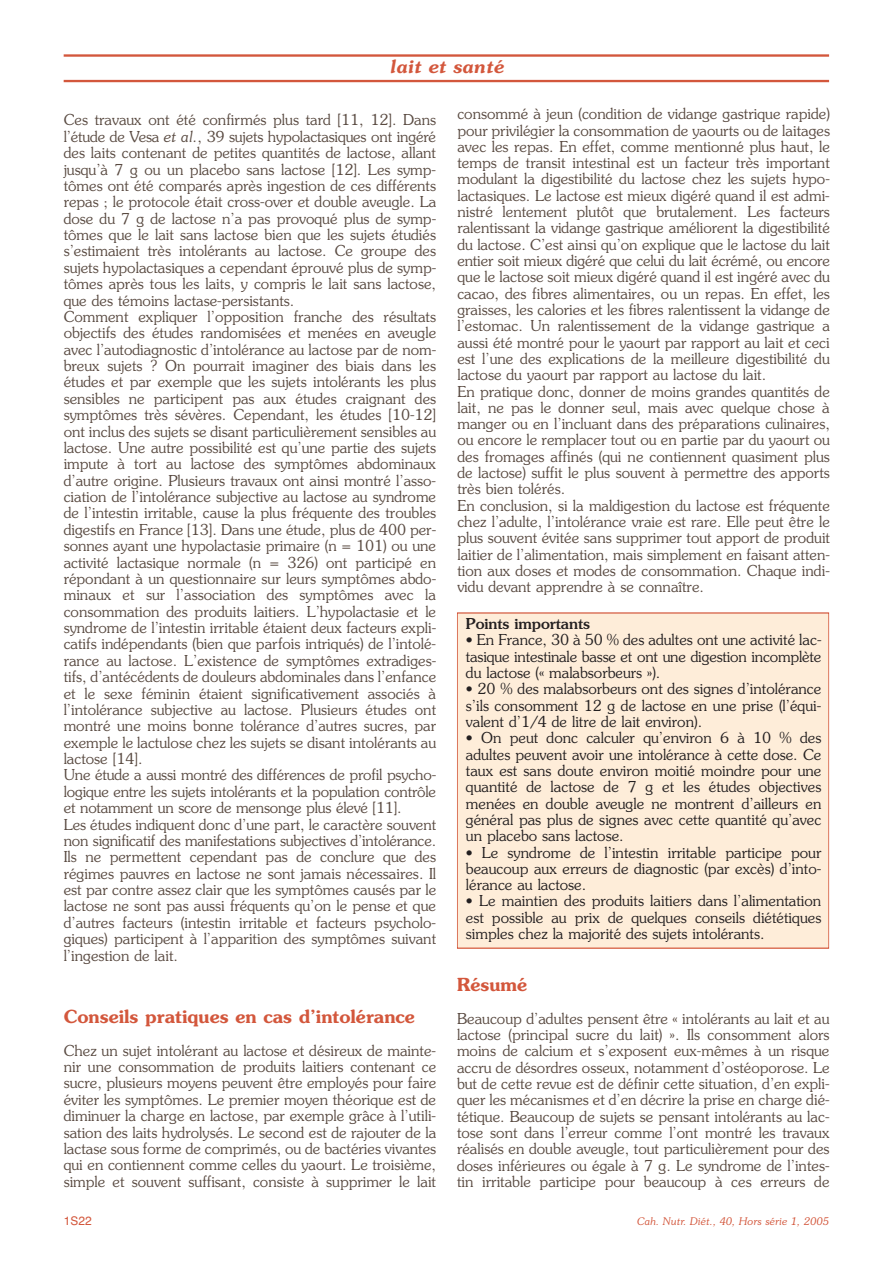
<style>
.page{position:relative;width:893px;height:1263px;background:#fff}
.page>*{position:absolute;margin:0;border:0;box-sizing:border-box;transform-origin:0 0}
.t1{font:600 18px "Souvenir";color:#d3573c}
.t2{font:italic 600 18px "Souvenir";color:#d3573c}
.t3{font:300 15px/16.4px "Souvenir";color:#594a41}
.t4{font:300 15px/16.4px "Souvenir";color:#231f20;text-align:justify}
.t5{font:500 15px "Souvenir";color:#231f20}
.t6{font:12px "Helvetica";color:#d3573c}
.t7{font:italic 300 10.5px "Souvenir";color:#d3573c}
.s1{font-style:italic}
</style>
<div class="page">
<div style="left:457px;top:613px;width:372px;height:335px;background:#feedd9"></div>
<div style="left:457px;top:612px;width:372px;height:337px;border:1px solid #d3573c"></div>
<hr style="left:64px;top:55px;width:765px;height:1px;background:#d3573c">
<hr style="left:64px;top:80px;width:765px;height:2px;background:#d3573c">
<p class="t2" style="left:389px;top:60px;width:116px">lait et santé</p>
<p class="t3" style="left:64px;top:113px;width:374px">Ces travaux ont été confirmés plus tard [11, 12]. Dans l’étude de Vesa <span class="s1">et al.</span>, 39 sujets hypolactasiques ont ingéré des laits contenant de petites quantités de lactose, allant jusqu’à 7 g ou un placebo sans lactose [12]. Les symp&shy;tômes ont été comparés après ingestion de ces différents repas ; le protocole était cross-over et double aveugle. La dose du 7 g de lactose n’a pas provoqué plus de symp&shy;tômes que le lait sans lactose bien que les sujets étudiés s’estimaient très intolérants au lactose. Ce groupe des sujets hypolactasiques a cependant éprouvé plus de symp&shy;tômes après tous les laits, y compris le lait sans lactose, que des témoins lactase-persistants.<br>Comment expliquer l’opposition franche des résultats objectifs des études randomisées et menées en aveugle avec l’autodiagnostic d’intolérance au lactose par de nom&shy;breux sujets ? On pourrait imaginer des biais dans les études et par exemple que les sujets intolérants les plus sensibles ne participent pas aux études craignant des symptômes très sévères. Cependant, les études [10-12] ont inclus des sujets se disant particulièrement sensibles au lactose. Une autre possibilité est qu’une partie des sujets impute à tort au lactose des symptômes abdominaux d’autre origine. Plusieurs travaux ont ainsi montré l’asso&shy;ciation de l’intolérance subjective au lactose au syndrome de l’intestin irritable, cause la plus fréquente des troubles digestifs en France [13]. Dans une étude, plus de 400 per&shy;sonnes ayant une hypolactasie primaire (n = 101) ou une activité lactasique normale (n = 326) ont participé en répondant à un questionnaire sur leurs symptômes abdo&shy;minaux et sur l’association des symptômes avec la consommation des produits laitiers. L’hypolactasie et le syndrome de l’intestin irritable étaient deux facteurs expli&shy;catifs indépendants (bien que parfois intriqués) de l’intolé&shy;rance au lactose. L’existence de symptômes extradiges&shy;tifs, d’antécédents de douleurs abdominales dans l’enfance et le sexe féminin étaient significativement associés à l’intolérance subjective au lactose. Plusieurs études ont montré une moins bonne tolérance d’autres sucres, par exemple le lactulose chez les sujets se disant intolérants au lactose [14].<br>Une étude a aussi montré des différences de profil psycho&shy;logique entre les sujets intolérants et la population contrôle et notamment un score de mensonge plus élevé [11].<br>Les études indiquent donc d’une part, le caractère souvent non significatif des manifestations subjectives d’intolérance.<br>Ils ne permettent cependant pas de conclure que des régimes pauvres en lactose ne sont jamais nécessaires. Il est par contre assez clair que les symptômes causés par le lactose ne sont pas aussi fréquents qu’on le pense et que d’autres facteurs (intestin irritable et facteurs psycholo&shy;giques) participent à l’apparition des symptômes suivant l’ingestion de lait.</p>
<p class="t1" style="left:64px;top:1009px;width:353px">Conseils pratiques en cas d’intolérance</p>
<p class="t3" style="left:64px;top:1043px;width:374px;text-align:justify">Chez un sujet intolérant au lactose et désireux de mainte&shy;nir une consommation de produits laitiers contenant ce sucre, plusieurs moyens peuvent être employés pour faire éviter les symptômes. Le premier moyen théorique est de diminuer la charge en lactose, par exemple grâce à l’utili&shy;sation des laits hydrolysés. Le second est de rajouter de la lactase sous forme de comprimés, ou de bactéries vivantes qui en contiennent comme celles du yaourt. Le troisième, simple et souvent suffisant, consiste à supprimer le lait</p>
<p class="t3" style="left:457px;top:107px;width:374px">consommé à jeun (condition de vidange gastrique rapide) pour privilégier la consommation de yaourts ou de laitages avec les repas. En effet, comme mentionné plus haut, le temps de transit intestinal est un facteur très important modulant la digestibilité du lactose chez les sujets hypo&shy;lactasiques. Le lactose est mieux digéré quand il est admi&shy;nistré lentement plutôt que brutalement. Les facteurs ralentissant la vidange gastrique améliorent la digestibilité du lactose. C’est ainsi qu’on explique que le lactose du lait entier soit mieux digéré que celui du lait écrémé, ou encore que le lactose soit mieux digéré quand il est ingéré avec du cacao, des fibres alimentaires, ou un repas. En effet, les graisses, les calories et les fibres ralentissent la vidange de l’estomac. Un ralentissement de la vidange gastrique a aussi été montré pour le yaourt par rapport au lait et ceci est l’une des explications de la meilleure digestibilité du lactose du yaourt par rapport au lactose du lait.<br>En pratique donc, donner de moins grandes quantités de lait, ne pas le donner seul, mais avec quelque chose à manger ou en l’incluant dans des préparations culinaires, ou encore le remplacer tout ou en partie par du yaourt ou des fromages affinés (qui ne contiennent quasiment plus de lactose) suffit le plus souvent à permettre des apports très bien tolérés.<br>En conclusion, si la maldigestion du lactose est fréquente chez l’adulte, l’intolérance vraie est rare. Elle peut être le plus souvent évitée sans supprimer tout apport de produit laitier de l’alimentation, mais simplement en faisant atten&shy;tion aux doses et modes de consommation. Chaque indi&shy;vidu devant apprendre à se connaître.</p>
<p class="t5" style="left:466px;top:618px;width:126px">Points importants</p>
<p class="t4" style="left:466px;top:633px;width:357px">• En France, 30 à 50 % des adultes ont une activité lac&shy;tasique intestinale basse et ont une digestion incomplète du lactose (« malabsorbeurs »).</p>
<p class="t4" style="left:466px;top:682px;width:357px">• 20 % des malabsorbeurs ont des signes d’intolérance s’ils consomment 12 g de lactose en une prise (l’équi&shy;valent d’1/4 de litre de lait environ).</p>
<p class="t4" style="left:466px;top:731px;width:357px">• On peut donc calculer qu’environ 6 à 10 % des adultes peuvent avoir une intolérance à cette dose. Ce taux est sans doute environ moitié moindre pour une quantité de lactose de 7 g et les études objectives menées en double aveugle ne montrent d’ailleurs en général pas plus de signes avec cette quantité qu’avec un placebo sans lactose.</p>
<p class="t4" style="left:466px;top:845px;width:357px">• Le syndrome de l’intestin irritable participe pour beaucoup aux erreurs de diagnostic (par excès) d’into&shy;lérance au lactose.</p>
<p class="t4" style="left:466px;top:894px;width:357px">• Le maintien des produits laitiers dans l’alimentation est possible au prix de quelques conseils diététiques simples chez la majorité des sujets intolérants.</p>
<p class="t1" style="left:457px;top:977px;width:72px">Résumé</p>
<p class="t3" style="left:457px;top:1011px;width:374px;text-align:justify">Beaucoup d’adultes pensent être « intolérants au lait et au lactose (principal sucre du lait) ». Ils consomment alors moins de calcium et s’exposent eux-mêmes à un risque accru de désordres osseux, notamment d’ostéoporose. Le but de cette revue est de définir cette situation, d’en expli&shy;quer les mécanismes et d’en décrire la prise en charge dié&shy;tétique. Beaucoup de sujets se pensant intolérants au lac&shy;tose sont dans l’erreur comme l’ont montré les travaux réalisés en double aveugle, tout particulièrement pour des doses inférieures ou égale à 7 g. Le syndrome de l’intes&shy;tin irritable participe pour beaucoup à ces erreurs de</p>
<p class="t6" style="left:64px;top:1216px;width:30px">1S22</p>
<p class="t7" style="left:637px;top:1217px;width:193px">Cah. Nutr. Diét., 40, Hors série 1, 2005</p>
</div>
